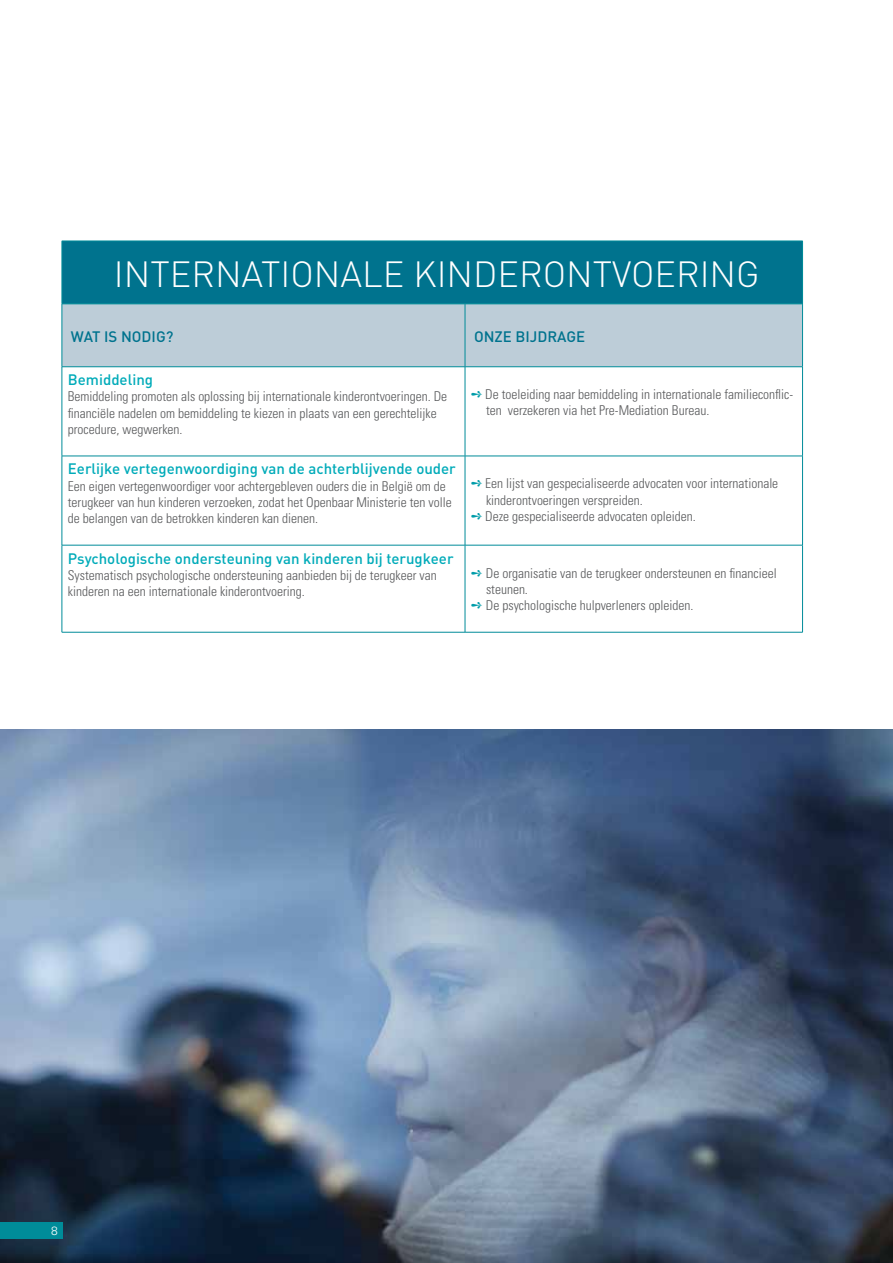
<style>
.page{position:relative;width:893px;height:1263px;background:#fff}
.page>*{position:absolute;margin:0;border:0;box-sizing:border-box;transform-origin:0 0}
.t1{font:300 36px "DIN";color:#fff}
.t2{font:500 15px "DIN";color:#00abb9}
.t3{font:500 15px "DIN";color:#00738e}
.t4{font:300 condensed 13.5px/16.2px "Univers LT Std";color:#58595b}
.t5{font:300 12px "Univers LT Std";color:#fff}
.s1{color:#009ca9}
</style>
<div class="page">
<img style="left:0;top:729px;width:893px;height:534px">
<div style="left:0;top:1222px;width:62px;height:17px;background:#008c99"></div>
<div style="left:62px;top:241px;width:740px;height:63px;background:#00738e"></div>
<div style="left:63px;top:305px;width:739px;height:61px;background:#bdcdd8"></div>
<hr style="left:62px;top:304px;width:1px;height:63px;background:#008c99">
<hr style="left:465px;top:304px;width:1px;height:63px;background:#008c99">
<hr style="left:802px;top:304px;width:1px;height:63px;background:#008c99">
<hr style="left:62px;top:366px;width:403px;height:1px;background:#008c99">
<hr style="left:62px;top:367px;width:1px;height:89px;background:#008c99">
<hr style="left:465px;top:366px;width:338px;height:1px;background:#008c99">
<hr style="left:465px;top:367px;width:1px;height:89px;background:#008c99">
<hr style="left:802px;top:367px;width:1px;height:89px;background:#008c99">
<hr style="left:62px;top:456px;width:403px;height:1px;background:#008c99">
<hr style="left:62px;top:456px;width:1px;height:89px;background:#008c99">
<hr style="left:465px;top:456px;width:338px;height:1px;background:#008c99">
<hr style="left:465px;top:456px;width:1px;height:89px;background:#008c99">
<hr style="left:802px;top:456px;width:1px;height:89px;background:#008c99">
<hr style="left:62px;top:545px;width:403px;height:1px;background:#008c99">
<hr style="left:62px;top:545px;width:1px;height:87px;background:#008c99">
<hr style="left:465px;top:545px;width:338px;height:1px;background:#008c99">
<hr style="left:465px;top:545px;width:1px;height:87px;background:#008c99">
<hr style="left:802px;top:545px;width:1px;height:87px;background:#008c99">
<hr style="left:62px;top:632px;width:403px;height:1px;background:#008c99">
<hr style="left:465px;top:632px;width:338px;height:1px;background:#008c99">
<hr style="left:62px;top:241px;width:403px;height:1px;background:#008c99">
<hr style="left:62px;top:241px;width:1px;height:63px;background:#008c99">
<hr style="left:465px;top:241px;width:338px;height:1px;background:#008c99">
<hr style="left:62px;top:304px;width:403px;height:1px;background:#008c99">
<hr style="left:802px;top:241px;width:1px;height:63px;background:#008c99">
<hr style="left:465px;top:304px;width:338px;height:1px;background:#008c99">
<h1 class="t1" style="left:114px;top:252px;width:647px">INTERNATIONALE KINDERONTVOERING</h1>
<p class="t3" style="left:71px;top:326px;width:104px">WAT IS NODIG?</p>
<p class="t3" style="left:474px;top:326px;width:113px">ONZE BIJDRAGE</p>
<p class="t2" style="left:68px;top:370px;width:87px">Bemiddeling</p>
<p class="t4" style="left:68px;top:388px;width:381px">Bemiddeling promoten als oplossing bij internationale kinderontvoeringen. De financiële nadelen om bemiddeling te kiezen in plaats van een gerechtelijke procedure, wegwerken.</p>
<p class="t4" style="left:486px;top:386px;width:309px;text-indent:-15px"><span class="s1">➺</span> De toeleiding naar bemiddeling in internationale familieconflic&shy;ten verzekeren via het Pre-Mediation Bureau.</p>
<p class="t2" style="left:68px;top:459px;width:389px">Eerlijke vertegenwoordiging van de achterblijvende ouder</p>
<p class="t4" style="left:68px;top:478px;width:385px">Een eigen vertegenwoordiger voor achtergebleven ouders die in België om de terugkeer van hun kinderen verzoeken, zodat het Openbaar Ministerie ten volle de belangen van de betrokken kinderen kan dienen.</p>
<p class="t4" style="left:471px;top:476px;width:309px"><span class="s1">➺</span> Een lijst van gespecialiseerde advocaten voor internationale</p>
<p class="t4" style="left:486px;top:492px;width:158px">kinderontvoeringen verspreiden.</p>
<p class="t4" style="left:471px;top:508px;width:226px"><span class="s1">➺</span> Deze gespecialiseerde advocaten opleiden.</p>
<p class="t2" style="left:68px;top:548px;width:387px">Psychologische ondersteuning van kinderen bij terugkeer</p>
<p class="t4" style="left:68px;top:567px;width:370px">Systematisch psychologische ondersteuning aanbieden bij de terugkeer van kinderen na een internationale kinderontvoering.</p>
<p class="t4" style="left:471px;top:565px;width:307px"><span class="s1">➺</span> De organisatie van de terugkeer ondersteunen en financieel</p>
<p class="t4" style="left:486px;top:581px;width:43px">steunen.</p>
<p class="t4" style="left:471px;top:597px;width:224px"><span class="s1">➺</span> De psychologische hulpverleners opleiden.</p>
<p class="t5" style="left:51px;top:1224px;width:8px">8</p>
</div>
